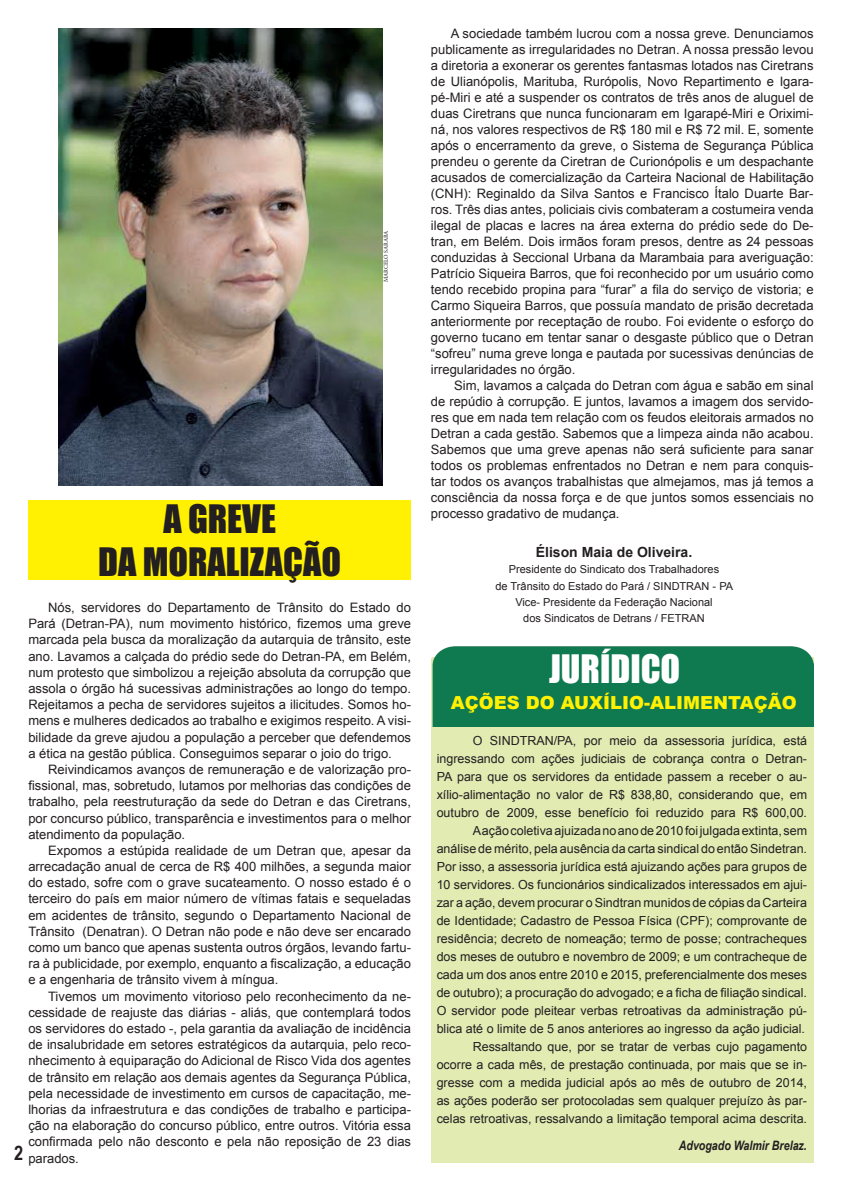
<style>
.page{position:relative;width:842px;height:1191px;background:#fff}
.page>*{position:absolute;margin:0;border:0;box-sizing:border-box;transform-origin:0 0}
.t1{font:36px/43.2px "Impact";color:#231f20;text-align:center}
.t2{font:36px "Impact";color:#fff}
.t3{font:700 20px "Arial Narrow";color:#231f20}
.t4{font:900 18px "Arial";color:#fff101}
.t5{font:700 14px "Arial";color:#231f20}
.t6{font:13px/16.2px "Arial";color:#231f20;text-align:justify}
.t7{font:italic 700 13px "Arial Narrow";color:#231f20}
.t8{font:12.5px/18px "Arial";color:#231f20;text-align:right}
.t9{font:11px/16px "Arial";color:#231f20;text-align:center}
.t10{font:6px "Minion Pro";color:#231f20}
</style>
<div class="page">
<img style="left:59px;top:28px;width:324px;height:457px">
<div style="left:431px;top:658px;width:383px;height:504px;background:#e1ebb2"></div>
<div style="left:28px;top:500px;width:383px;height:80px;background:#fff101"></div>
<div style="left:433px;top:647px;width:381px;height:80px;background:#0f7950"></div>
<p class="t10" style="left:382px;top:282px;width:54px;rotate:-90deg">MARCELO SARABA</p>
<h1 class="t1" style="left:98px;top:496px;width:244px">A GREVE<br>DA MORALIZAÇÃO</h1>
<p class="t6" style="left:28px;top:599px;width:384px;text-indent:20px">Nós, servidores do Departamento de Trânsito do Estado do Pará (Detran-PA), num movimento histórico, fizemos uma greve marcada pela busca da moralização da autarquia de trânsito, este ano. Lavamos a calçada do prédio sede do Detran-PA, em Belém, num protesto que simbolizou a rejeição absoluta da corrupção que assola o órgão há sucessivas administrações ao longo do tempo.<br>Rejeitamos a pecha de servidores sujeitos a ilicitudes. Somos ho&shy;mens e mulheres dedicados ao trabalho e exigimos respeito. A visi&shy;bilidade da greve ajudou a população a perceber que defendemos a ética na gestão pública. Conseguimos separar o joio do trigo.</p>
<p class="t6" style="left:28px;top:761px;width:384px;text-indent:20px">Reivindicamos avanços de remuneração e de valorização pro&shy;fissional, mas, sobretudo, lutamos por melhorias das condições de trabalho, pela reestruturação da sede do Detran e das Ciretrans, por concurso público, transparência e investimentos para o melhor atendimento da população.</p>
<p class="t6" style="left:28px;top:842px;width:384px;text-indent:20px">Expomos a estúpida realidade de um Detran que, apesar da arrecadação anual de cerca de R$ 400 milhões, a segunda maior do estado, sofre com o grave sucateamento. O nosso estado é o terceiro do país em maior número de vítimas fatais e sequeladas em acidentes de trânsito, segundo o Departamento Nacional de Trânsito (Denatran). O Detran não pode e não deve ser encarado como um banco que apenas sustenta outros órgãos, levando fartu&shy;ra à publicidade, por exemplo, enquanto a fiscalização, a educação e a engenharia de trânsito vivem à míngua.</p>
<p class="t6" style="left:28px;top:988px;width:384px;text-indent:20px">Tivemos um movimento vitorioso pelo reconhecimento da ne&shy;cessidade de reajuste das diárias - aliás, que contemplará todos os servidores do estado -, pela garantia da avaliação de incidência de insalubridade em setores estratégicos da autarquia, pelo reco&shy;nhecimento à equiparação do Adicional de Risco Vida dos agentes de trânsito em relação aos demais agentes da Segurança Pública, pela necessidade de investimento em cursos de capacitação, me&shy;lhorias da infraestrutura e das condições de trabalho e participa&shy;ção na elaboração do concurso público, entre outros. Vitória essa confirmada pelo não desconto e pela não reposição de 23 dias parados.</p>
<h2 class="t3" style="left:14px;top:1138px;width:11px">2</h2>
<p class="t6" style="left:431px;top:25px;width:384px;text-indent:20px">A sociedade também lucrou com a nossa greve. Denunciamos publicamente as irregularidades no Detran. A nossa pressão levou a diretoria a exonerar os gerentes fantasmas lotados nas Ciretrans de Ulianópolis, Marituba, Rurópolis, Novo Repartimento e Igara&shy;pé-Miri e até a suspender os contratos de três anos de aluguel de duas Ciretrans que nunca funcionaram em Igarapé-Miri e Oriximi&shy;ná, nos valores respectivos de R$ 180 mil e R$ 72 mil. E, somente após o encerramento da greve, o Sistema de Segurança Pública prendeu o gerente da Ciretran de Curionópolis e um despachante acusados de comercialização da Carteira Nacional de Habilitação (CNH): Reginaldo da Silva Santos e Francisco Ítalo Duarte Bar&shy;ros. Três dias antes, policiais civis combateram a costumeira venda ilegal de placas e lacres na área externa do prédio sede do De&shy;tran, em Belém. Dois irmãos foram presos, dentre as 24 pessoas conduzidas à Seccional Urbana da Marambaia para averiguação:<br>Patrício Siqueira Barros, que foi reconhecido por um usuário como tendo recebido propina para “furar” a fila do serviço de vistoria; e Carmo Siqueira Barros, que possuía mandato de prisão decretada anteriormente por receptação de roubo. Foi evidente o esforço do governo tucano em tentar sanar o desgaste público que o Detran “sofreu” numa greve longa e pautada por sucessivas denúncias de irregularidades no órgão.</p>
<p class="t6" style="left:431px;top:377px;width:384px;text-indent:23px">Sim, lavamos a calçada do Detran com água e sabão em sinal de repúdio à corrupção. E juntos, lavamos a imagem dos servido&shy;res que em nada tem relação com os feudos eleitorais armados no Detran a cada gestão. Sabemos que a limpeza ainda não acabou.<br>Sabemos que uma greve apenas não será suficiente para sanar todos os problemas enfrentados no Detran e nem para conquis&shy;tar todos os avanços trabalhistas que almejamos, mas já temos a consciência da nossa força e de que juntos somos essenciais no processo gradativo de mudança.</p>
<p class="t5" style="left:536px;top:543px;width:158px">Élison Maia de Oliveira.</p>
<p class="t9" style="left:495px;top:562px;width:239px">Presidente do Sindicato dos Trabalhadores<br>de Trânsito do Estado do Pará / SINDTRAN - PA Vice- Presidente da Federação Nacional<br>dos Sindicatos de Detrans / FETRAN</p>
<h1 class="t2" style="left:549px;top:640px;width:133px">JURÍDICO</h1>
<h3 class="t4" style="left:451px;top:689px;width:348px">AÇÕES DO AUXÍLIO-ALIMENTAÇÃO</h3>
<p class="t8" style="left:437px;top:731px;width:372px">O SINDTRAN/PA, por meio da assessoria jurídica, está ingressando com ações judiciais de cobrança contra o Detran-PA para que os servidores da entidade passem a receber o au&shy;xílio-alimentação no valor de R$ 838,80, considerando que, em outubro de 2009, esse benefício foi reduzido para R$ 600,00.<br>A ação coletiva ajuizada no ano de 2010 foi julgada extinta, sem análise de mérito, pela ausência da carta sindical do então Sindetran.<br>Por isso, a assessoria jurídica está ajuizando ações para grupos de 10 servidores. Os funcionários sindicalizados interessados em ajui&shy;zar a ação, devem procurar o Sindtran munidos de cópias da Carteira de Identidade; Cadastro de Pessoa Física (CPF); comprovante de residência; decreto de nomeação; termo de posse; contracheques dos meses de outubro e novembro de 2009; e um contracheque de cada um dos anos entre 2010 e 2015, preferencialmente dos meses de outubro); a procuração do advogado; e a ficha de filiação sindical.<br>O servidor pode pleitear verbas retroativas da administração pú&shy;blica até o limite de 5 anos anteriores ao ingresso da ação judicial.<br>Ressaltando que, por se tratar de verbas cujo pagamento ocorre a cada mês, de prestação continuada, por mais que se in&shy;gresse com a medida judicial após ao mês de outubro de 2014, as ações poderão ser protocoladas sem qualquer prejuízo às par&shy;celas retroativas, ressalvando a limitação temporal acima descrita.</p>
<p class="t7" style="left:679px;top:1135px;width:130px">Advogado Walmir Brelaz.</p>
</div>
